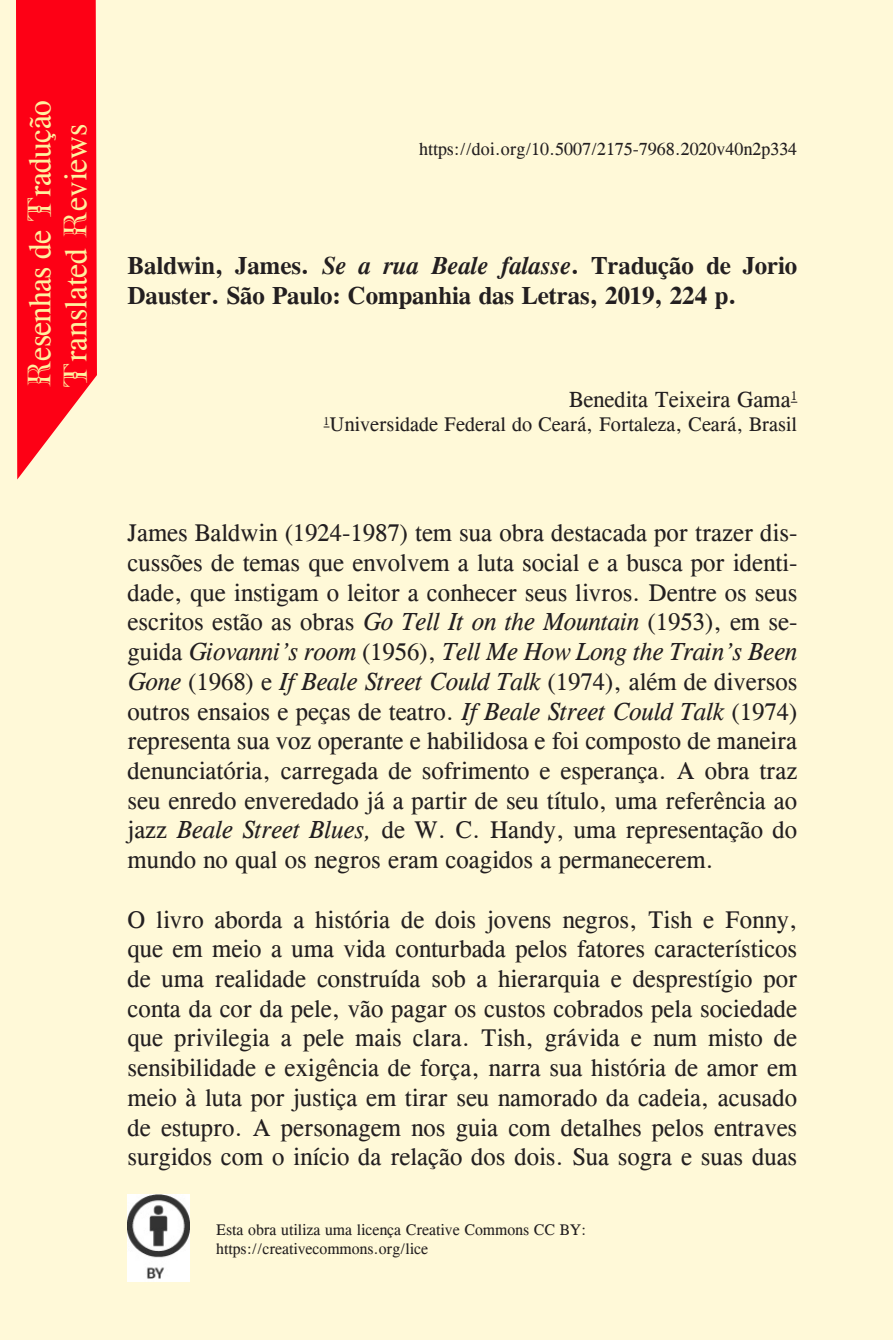
<style>
.page{position:relative;width:893px;height:1340px;background:#fff}
.page>*{position:absolute;margin:0;border:0;box-sizing:border-box;transform-origin:0 0}
.autor_local{font:31.5px "CG Times";letter-spacing:-.015em;color:#fff19f}
.re_texto_por{font:24.75px/29.7px "CG Times";color:#231f20;text-align:justify}
.re_titulo{font:700 24.75px/29.7px "CG Times";color:#231f20}
.autor{font:22.5px "CG Times";color:#231f20}
.autor_local-2{font:20.25px "CG Times";color:#231f20}
.doi{font:18px "CG Times";color:#231f20}
.t1{font:15.75px/18.9px "CG Times";color:#231f20}
.s1{font-family:"Beffle";font-weight:500}
.s2{font-style:italic}
</style>
<div class="page">
<div style="left:0;top:0;width:893px;height:1339px;background:#fff9d8"></div>
<img style="left:128px;top:1194px;width:61px;height:87px">
<svg style="left:16px;top:0;width:81px;height:479px"></svg>
<p class="autor_local" style="left:22px;top:387px;width:289px;rotate:-90deg"><span class="s1">R</span>esenhas de <span class="s1">T</span>radução</p>
<p class="autor_local" style="left:58px;top:387px;width:265px;rotate:-90deg"><span class="s1">T</span>ranslated <span class="s1">R</span>eviews</p>
<p class="doi" style="left:419px;top:138px;width:380px">https://doi.org/10.5007/2175-7968.2020v40n2p334</p>
<p class="re_titulo" style="left:128px;top:250px;width:671px">Baldwin, James. <span class="s2">Se a rua Beale falasse</span>. Tradução de Jorio<br>Dauster. São Paulo: Companhia das Letras, 2019, 224 p.</p>
<p class="autor" style="left:569px;top:386px;width:230px">Benedita Teixeira Gama<sup>1</sup></p>
<p class="autor_local-2" style="left:324px;top:413px;width:475px"><sup>1</sup>Universidade Federal do Ceará, Fortaleza, Ceará, Brasil</p>
<p class="re_texto_por" style="left:128px;top:518px;width:671px">James Baldwin (1924-1987) tem sua obra destacada por trazer dis&shy;cussões de temas que envolvem a luta social e a busca por identi&shy;dade, que instigam o leitor a conhecer seus livros. Dentre os seus escritos estão as obras <span class="s2">Go Tell It on the Mountain</span> (1953), em se&shy;guida <span class="s2">Giovanni’s room</span> (1956), <span class="s2">Tell Me How Long the Train’s Been Gone</span> (1968) e <span class="s2">If Beale Street Could Talk</span> (1974), além de diversos outros ensaios e peças de teatro. <span class="s2">If Beale Street Could Talk</span> (1974) representa sua voz operante e habilidosa e foi composto de maneira denunciatória, carregada de sofrimento e esperança. A obra traz seu enredo enveredado já a partir de seu título, uma referência ao jazz <span class="s2">Beale Street Blues,</span> de W. C. Handy, uma representação do mundo no qual os negros eram coagidos a permanecerem.</p>
<p class="re_texto_por" style="left:128px;top:904px;width:671px">O livro aborda a história de dois jovens negros, Tish e Fonny, que em meio a uma vida conturbada pelos fatores característicos de uma realidade construída sob a hierarquia e desprestígio por conta da cor da pele, vão pagar os custos cobrados pela sociedade que privilegia a pele mais clara. Tish, grávida e num misto de sensibilidade e exigência de força, narra sua história de amor em meio à luta por justiça em tirar seu namorado da cadeia, acusado de estupro. A personagem nos guia com detalhes pelos entraves surgidos com o início da relação dos dois. Sua sogra e suas duas</p>
<p class="t1" style="left:216px;top:1220px;width:372px">Esta obra utiliza uma licença Creative Commons CC BY: https://creativecommons.org/lice</p>
</div>
